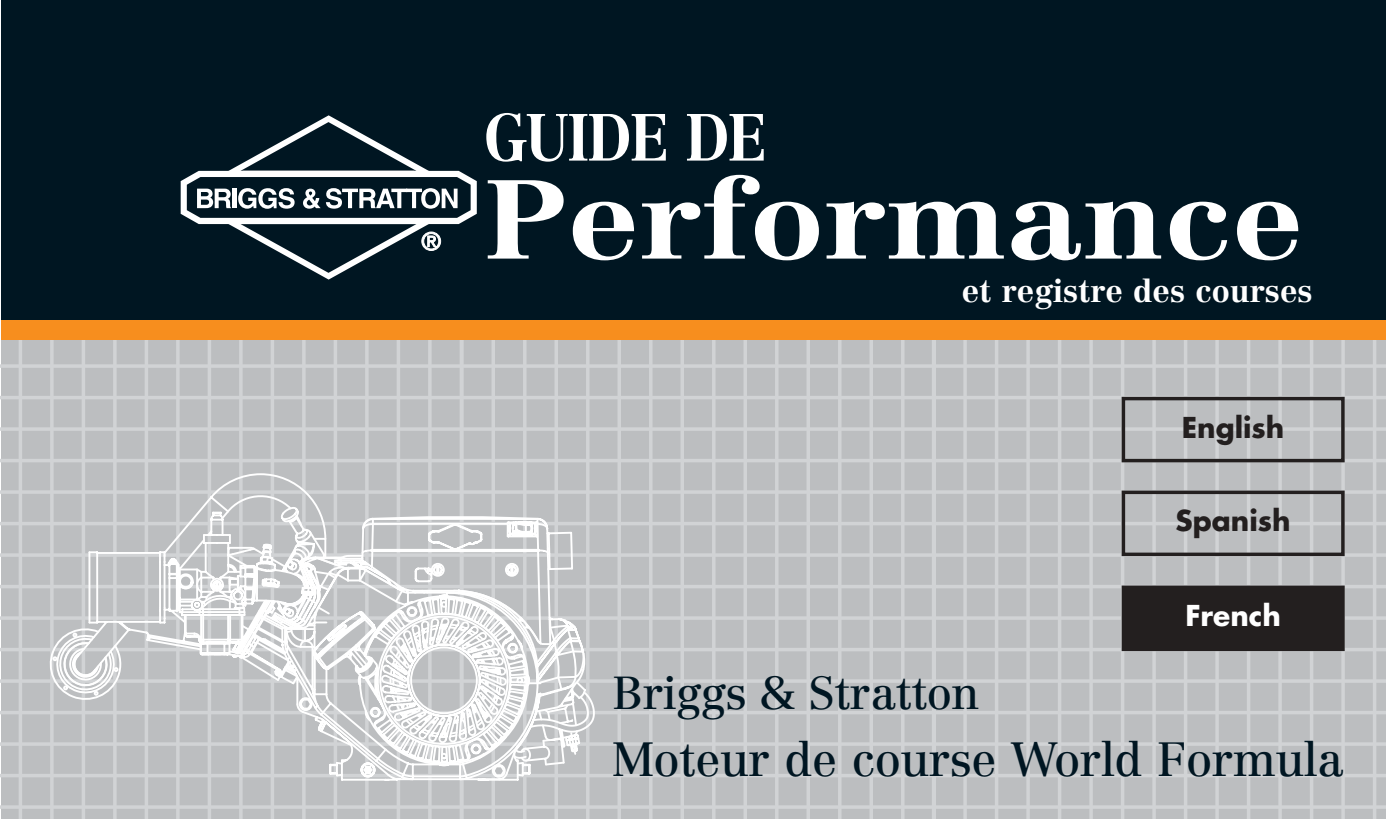
<style>
.page{position:relative;width:1386px;height:819px;background:#fff}
.page>*{position:absolute;margin:0;border:0;box-sizing:border-box;transform-origin:0 0}
.t1{font:700 110.25px "Centennial";color:#fff;scale:1.18 1}
.t2{font:700 65.45px "Centennial";letter-spacing:-.03em;color:#fff;scale:.91 1}
.t3{font:47.25px "Centennial";letter-spacing:-.01em;color:#001622}
.t4{font:45.5px "Centennial";letter-spacing:-.01em;color:#001622}
.t5{font:700 31.5px "Centennial";color:#fff}
.t6{font:700 28px "Futura";color:#231f1f}
.t7{font:700 28px "Futura";color:#fff}
</style>
<div class="page">
<div style="left:1px;top:1px;width:1385px;height:321px;background:#001622"></div>
<svg style="left:181px;top:115px;width:296px;height:165px"></svg>
<div style="left:1px;top:320px;width:1385px;height:499px;background:#bcbec0"></div>
<hr style="left:1px;top:364px;width:1385px;height:4px;background:#d1d3d5">
<hr style="left:1px;top:396px;width:1385px;height:3px;background:#d1d3d5">
<hr style="left:1px;top:427px;width:1385px;height:4px;background:#d1d3d5">
<hr style="left:1px;top:459px;width:1385px;height:3px;background:#d1d3d5">
<hr style="left:1px;top:490px;width:1385px;height:4px;background:#d1d3d5">
<hr style="left:1px;top:522px;width:1385px;height:3px;background:#d1d3d5">
<hr style="left:1px;top:553px;width:1385px;height:4px;background:#d1d3d5">
<hr style="left:1px;top:585px;width:1385px;height:3px;background:#d1d3d5">
<hr style="left:1px;top:616px;width:1385px;height:4px;background:#d1d3d5">
<hr style="left:1px;top:648px;width:1385px;height:3px;background:#d1d3d5">
<hr style="left:1px;top:679px;width:1385px;height:4px;background:#d1d3d5">
<hr style="left:1px;top:711px;width:1385px;height:3px;background:#d1d3d5">
<hr style="left:1px;top:742px;width:1385px;height:4px;background:#d1d3d5">
<hr style="left:1px;top:774px;width:1385px;height:3px;background:#d1d3d5">
<hr style="left:1px;top:805px;width:1385px;height:4px;background:#d1d3d5">
<hr style="left:19px;top:320px;width:3px;height:499px;background:#d1d3d5">
<hr style="left:50px;top:320px;width:4px;height:499px;background:#d1d3d5">
<hr style="left:82px;top:320px;width:3px;height:499px;background:#d1d3d5">
<hr style="left:113px;top:320px;width:4px;height:499px;background:#d1d3d5">
<hr style="left:145px;top:320px;width:3px;height:499px;background:#d1d3d5">
<hr style="left:176px;top:320px;width:4px;height:499px;background:#d1d3d5">
<hr style="left:208px;top:320px;width:3px;height:499px;background:#d1d3d5">
<hr style="left:239px;top:320px;width:4px;height:499px;background:#d1d3d5">
<hr style="left:271px;top:320px;width:3px;height:499px;background:#d1d3d5">
<hr style="left:302px;top:320px;width:4px;height:499px;background:#d1d3d5">
<hr style="left:334px;top:320px;width:3px;height:499px;background:#d1d3d5">
<hr style="left:365px;top:320px;width:4px;height:499px;background:#d1d3d5">
<hr style="left:397px;top:320px;width:3px;height:499px;background:#d1d3d5">
<hr style="left:428px;top:320px;width:4px;height:499px;background:#d1d3d5">
<hr style="left:460px;top:320px;width:4px;height:499px;background:#d1d3d5">
<hr style="left:492px;top:320px;width:3px;height:499px;background:#d1d3d5">
<hr style="left:523px;top:320px;width:4px;height:499px;background:#d1d3d5">
<hr style="left:555px;top:320px;width:3px;height:499px;background:#d1d3d5">
<hr style="left:586px;top:320px;width:4px;height:499px;background:#d1d3d5">
<hr style="left:618px;top:320px;width:3px;height:499px;background:#d1d3d5">
<hr style="left:649px;top:320px;width:4px;height:499px;background:#d1d3d5">
<hr style="left:681px;top:320px;width:3px;height:499px;background:#d1d3d5">
<hr style="left:712px;top:320px;width:4px;height:499px;background:#d1d3d5">
<hr style="left:744px;top:320px;width:3px;height:499px;background:#d1d3d5">
<hr style="left:775px;top:320px;width:4px;height:499px;background:#d1d3d5">
<hr style="left:807px;top:320px;width:3px;height:499px;background:#d1d3d5">
<hr style="left:838px;top:320px;width:4px;height:499px;background:#d1d3d5">
<hr style="left:870px;top:320px;width:3px;height:499px;background:#d1d3d5">
<hr style="left:901px;top:320px;width:4px;height:499px;background:#d1d3d5">
<hr style="left:933px;top:320px;width:3px;height:499px;background:#d1d3d5">
<hr style="left:932px;top:320px;width:3px;height:499px;background:#d1d3d5">
<hr style="left:963px;top:320px;width:4px;height:499px;background:#d1d3d5">
<hr style="left:995px;top:320px;width:3px;height:499px;background:#d1d3d5">
<hr style="left:1026px;top:320px;width:4px;height:499px;background:#d1d3d5">
<hr style="left:1058px;top:320px;width:3px;height:499px;background:#d1d3d5">
<hr style="left:1089px;top:320px;width:4px;height:499px;background:#d1d3d5">
<hr style="left:1121px;top:320px;width:3px;height:499px;background:#d1d3d5">
<hr style="left:1152px;top:320px;width:4px;height:499px;background:#d1d3d5">
<hr style="left:1184px;top:320px;width:3px;height:499px;background:#d1d3d5">
<hr style="left:1215px;top:320px;width:4px;height:499px;background:#d1d3d5">
<hr style="left:1247px;top:320px;width:3px;height:499px;background:#d1d3d5">
<hr style="left:1278px;top:320px;width:4px;height:499px;background:#d1d3d5">
<hr style="left:1310px;top:320px;width:3px;height:499px;background:#d1d3d5">
<hr style="left:1341px;top:320px;width:4px;height:499px;background:#d1d3d5">
<hr style="left:1373px;top:320px;width:3px;height:499px;background:#d1d3d5">
<svg style="left:49px;top:473px;width:546px;height:308px"></svg>
<div style="left:1px;top:320px;width:1385px;height:19px;background:#f78e1e"></div>
<div style="left:1122px;top:397px;width:223px;height:65px;border:4px solid #231f1f"></div>
<div style="left:1122px;top:491px;width:223px;height:65px;border:4px solid #231f1f"></div>
<div style="left:1123px;top:587px;width:220px;height:62px;background:#231f1f"></div>
<div style="left:1122px;top:586px;width:223px;height:65px;border:4px solid #231f1f"></div>
<h2 class="t2" style="left:484px;top:111px;width:313px">GUIDE DE</h2>
<h1 class="t1" style="left:484px;top:175px;width:697px">Performance</h1>
<p class="t5" style="left:962px;top:278px;width:352px">et registre des courses</p>
<p class="t6" style="left:1182px;top:414px;width:104px">English</p>
<p class="t6" style="left:1176px;top:508px;width:117px">Spanish</p>
<p class="t7" style="left:1185px;top:603px;width:97px">French</p>
<p class="t4" style="left:612px;top:675px;width:369px">Briggs &amp; Stratton</p>
<p class="t3" style="left:612px;top:740px;width:734px">Moteur de course World Formula</p>
</div>
